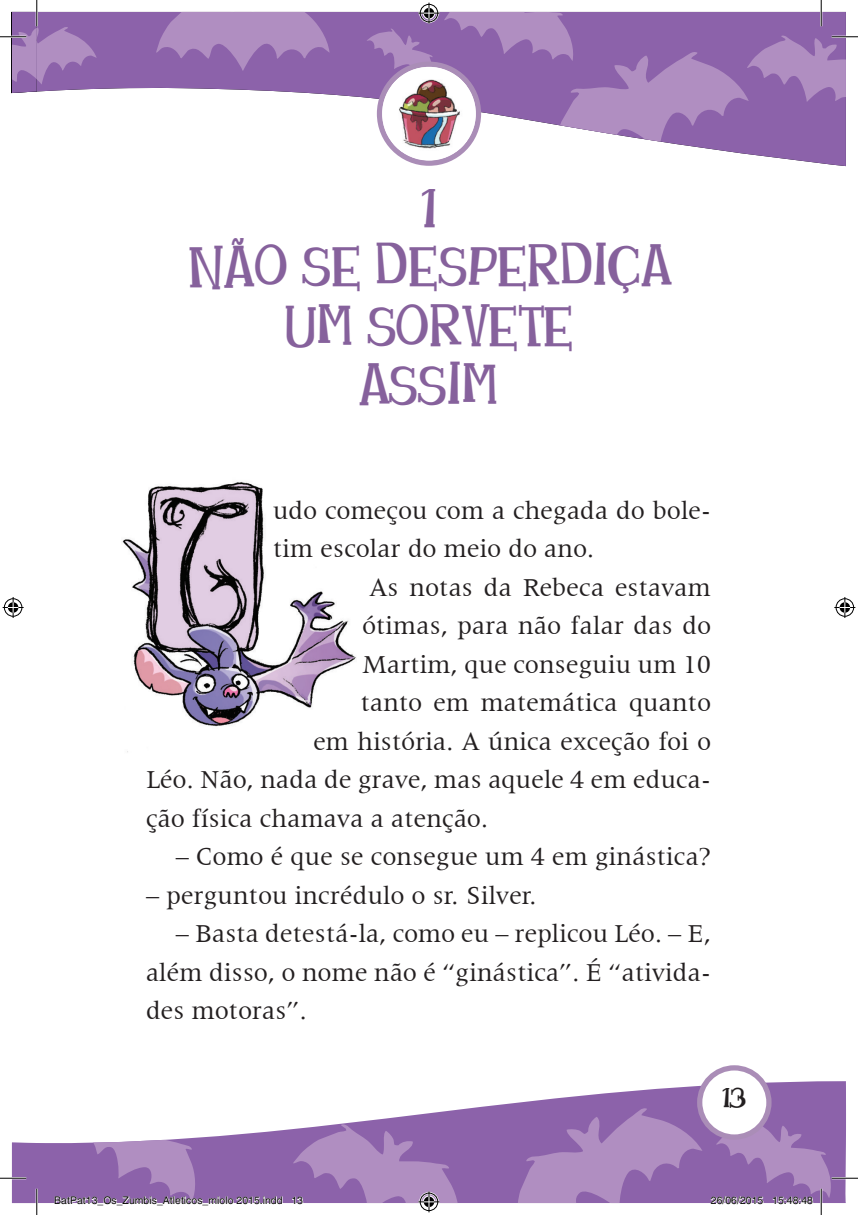
<style>
.page{position:relative;width:858px;height:1215px;background:#fff}
.page>*{position:absolute;margin:0;border:0;box-sizing:border-box;transform-origin:0 0}
.t1{font:49px/59.5px "Homeboyz";letter-spacing:.025em;color:#86619c;text-align:center}
.t2{font:26.25px/38.5px "Latin 725 BT";letter-spacing:.01em;color:#231f20}
.t3{font:24.5px "Homeboyz";color:#231f20}
.t4{font:10.5px "Helvetica";color:#000}
</style>
<div class="page">
<img style="left:122px;top:481px;width:234px;height:271px">
<svg style="left:97px;top:12px;width:269px;height:86px;background:#9c79b6"></svg>
<svg style="left:156px;top:12px;width:173px;height:59px;background:#a17cb7"></svg>
<svg style="left:37px;top:1081px;width:808px;height:121px"></svg>
<svg style="left:516px;top:1106px;width:186px;height:96px;background:#9d77b5"></svg>
<div style="left:699px;top:1067px;width:69px;height:70px;background:#fff;border-radius:50%"></div>
<div style="left:697px;top:1065px;width:74px;height:74px;border:5px solid #aa8db7;border-radius:50%"></div>
<hr style="left:36px;top:1188px;width:2px;height:26px;background:#fff">
<svg style="left:0;top:0;width:97px;height:94px"></svg>
<svg style="left:0;top:1142px;width:37px;height:72px"></svg>
<svg style="left:366px;top:0;width:491px;height:166px"></svg>
<svg style="left:3px;top:597px;width:21px;height:21px"></svg>
<svg style="left:834px;top:597px;width:21px;height:21px"></svg>
<svg style="left:54px;top:1100px;width:229px;height:103px"></svg>
<svg style="left:292px;top:1124px;width:169px;height:88px;background:#a786bc"></svg>
<svg style="left:710px;top:1119px;width:147px;height:95px"></svg>
<h1 class="t1" style="left:189px;top:179px;width:482px">1<br>NÃO SE DESPERDIÇA<br>UM SORVETE<br>ASSIM</h1>
<p class="t2" style="left:273px;top:491px;width:439px">udo começou com a chegada do bole&shy;tim escolar do meio do ano.</p>
<p class="t2" style="left:369px;top:568px;width:343px">As notas da Rebeca estavam</p>
<p class="t2" style="left:362px;top:606px;width:350px">ótimas, para não falar das do</p>
<p class="t2" style="left:362px;top:645px;width:350px">Martim, que conseguiu um 10</p>
<p class="t2" style="left:360px;top:683px;width:351px">tanto em matemática quanto</p>
<p class="t2" style="left:313px;top:722px;width:399px">em história. A única exceção foi o</p>
<p class="t2" style="left:146px;top:760px;width:566px">Léo. Não, nada de grave, mas aquele 4 em educa-</p>
<p class="t2" style="left:146px;top:799px;width:343px">ção física chamava a atenção.</p>
<p class="t2" style="left:176px;top:837px;width:536px">– Como é que se consegue um 4 em ginástica?</p>
<p class="t2" style="left:146px;top:876px;width:392px">– perguntou incrédulo o sr. Silver.</p>
<p class="t2" style="left:146px;top:914px;width:566px;text-align:justify;text-indent:30px">– Basta detestá-la, como eu – replicou Léo. – E, além disso, o nome não é “ginástica”. É “ativida&shy;des motoras”.</p>
<p class="t3" style="left:722px;top:1082px;width:25px">13</p>
<p class="t4" style="left:54px;top:1194px;width:250px">BatPat13_Os_Zumbis_Atleticos_miolo 2015.indd 13</p>
<p class="t4" style="left:710px;top:1194px;width:104px">26/06/2015 15:48:48</p>
</div>
